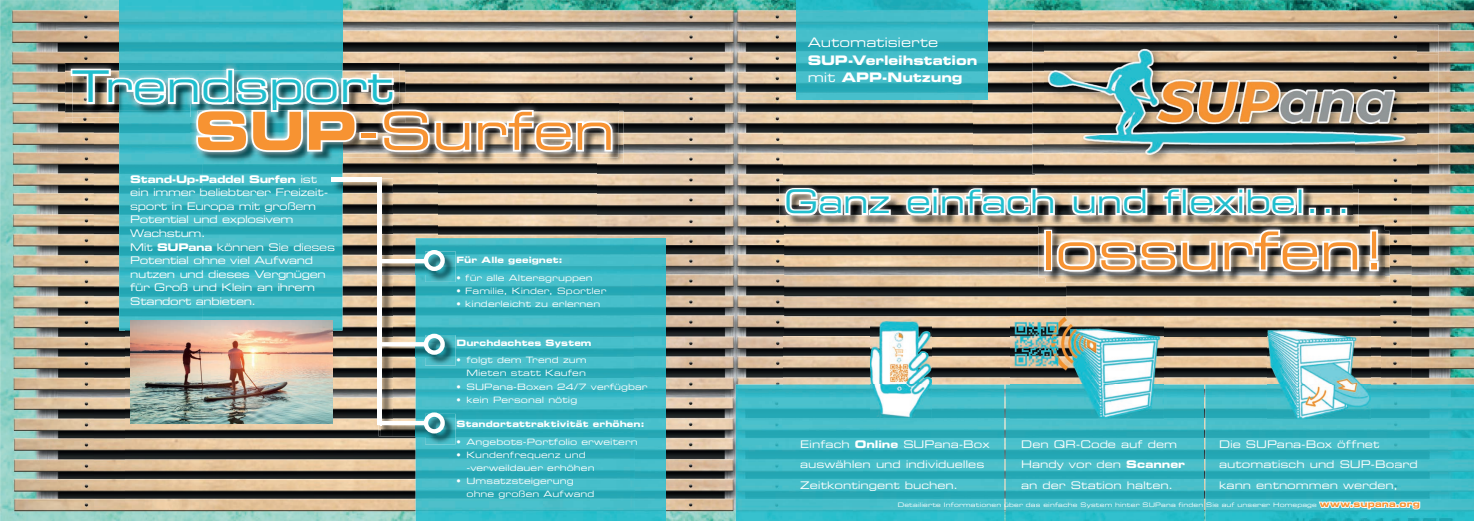
<style>
.page{position:relative;width:1474px;height:521px;background:#fff}
.page>*{position:absolute;margin:0;border:0;box-sizing:border-box;transform-origin:0 0}
.t1{font:52.5px "Eurostile LT Std Ex 2";color:#f79332}
.t2{font:43.75px "Eurostile LT Std Ex 2";color:#21bece}
.t3{font:32.38px "Eurostile LT Std Ex 2";color:#21bece}
.t4{font:13.12px/17.5px "Eurostile LT Std Bold Ex 2";letter-spacing:-.005em;color:#fff}
.t5{font:13.12px "Eurostile LT Std Ex 2";letter-spacing:-.005em;color:#fff}
.t6{font:10.5px/13.6px "Eurostile LT Std Ex 2";letter-spacing:-.03em;color:#fff}
.t7{font:10.5px/20.1px "Eurostile LT Std Ex 2";letter-spacing:-.01em;color:#fff}
.t8{font:10.5px "Eurostile LT Std Bold Ex 2";letter-spacing:-.03em;color:#fff}
.t9{font:8.75px/13.1px "Eurostile LT Std Ex 2";letter-spacing:.01em;color:#fff}
.t10{font:8.75px "Eurostile LT Std Bold Ex 2";letter-spacing:.015em;color:#fff}
.t11{font:6.12px "Eurostile LT Std Ex 2";letter-spacing:.025em;color:#fff}
.s1{font-family:"Eurostile LT Std Bold Ex 2"}
.s2{font-family:"Eurostile LT Std Ex 2"}
.s3{font-family:"Eurostile LT Std Bold Ex 2";font-size:8.75px;color:#f79332}
</style>
<div class="page">
<img style="left:0;top:0;width:119px;height:92px">
<img style="left:342px;top:0;width:454px;height:92px">
<img style="left:972px;top:0;width:62px;height:182px">
<img style="left:1034px;top:0;width:439px;height:30px">
<img style="left:1411px;top:30px;width:62px;height:354px">
<img style="left:0;top:92px;width:94px;height:429px">
<img style="left:614px;top:92px;width:358px;height:30px">
<img style="left:94px;top:154px;width:31px;height:367px">
<img style="left:596px;top:122px;width:187px;height:123px">
<img style="left:783px;top:122px;width:189px;height:60px">
<img style="left:314px;top:163px;width:125px;height:358px">
<img style="left:439px;top:163px;width:157px;height:75px">
<img style="left:1034px;top:174px;width:377px;height:10px">
<img style="left:1352px;top:184px;width:59px;height:61px">
<img style="left:783px;top:221px;width:283px;height:116px">
<img style="left:665px;top:245px;width:119px;height:153px">
<img style="left:1380px;top:245px;width:31px;height:139px">
<img style="left:1066px;top:283px;width:314px;height:54px">
<img style="left:125px;top:331px;width:189px;height:190px">
<img style="left:783px;top:337px;width:87px;height:47px">
<img style="left:931px;top:337px;width:79px;height:47px">
<img style="left:1163px;top:337px;width:104px;height:47px">
<img style="left:1370px;top:337px;width:10px;height:47px">
<img style="left:665px;top:398px;width:70px;height:123px">
<img style="left:735px;top:384px;width:738px;height:137px">
<img style="left:1267px;top:330px;width:103px;height:89px">
<img style="left:1010px;top:317px;width:153px;height:102px">
<img style="left:415px;top:238px;width:250px;height:283px">
<img style="left:119px;top:0;width:223px;height:63px">
<img style="left:119px;top:154px;width:83px;height:177px">
<img style="left:202px;top:163px;width:140px;height:168px">
<img style="left:870px;top:322px;width:61px;height:95px">
<svg style="left:1317px;top:494px;width:103px;height:23px"></svg>
<img style="left:786px;top:189px;width:572px;height:37px">
<img style="left:779px;top:182px;width:573px;height:39px">
<img style="left:786px;top:189px;width:566px;height:32px">
<svg style="left:783px;top:186px;width:109px;height:31px"></svg>
<svg style="left:904px;top:186px;width:152px;height:31px"></svg>
<svg style="left:1070px;top:186px;width:79px;height:31px"></svg>
<div style="left:1308px;top:208px;width:7px;height:7px;border:4px solid #fff"></div>
<div style="left:1324px;top:208px;width:7px;height:7px;border:4px solid #fff"></div>
<div style="left:1339px;top:208px;width:8px;height:7px;border:4px solid #fff"></div>
<img style="left:65px;top:63px;width:335px;height:54px">
<img style="left:1045px;top:231px;width:344px;height:52px">
<img style="left:1038px;top:224px;width:346px;height:53px">
<img style="left:1038px;top:224px;width:320px;height:2px">
<img style="left:1045px;top:231px;width:339px;height:46px">
<div style="left:1044px;top:230px;width:8px;height:41px;border:4px solid #fff"></div>
<svg style="left:1055px;top:228px;width:305px;height:45px"></svg>
<svg style="left:1367px;top:228px;width:13px;height:45px"></svg>
<img style="left:342px;top:111px;width:281px;height:52px">
<img style="left:197px;top:157px;width:145px;height:6px">
<img style="left:614px;top:104px;width:4px;height:7px">
<img style="left:191px;top:154px;width:151px;height:3px">
<img style="left:342px;top:111px;width:276px;height:46px">
<img style="left:71px;top:69px;width:543px;height:85px">
<img style="left:796px;top:0;width:191px;height:99px">
<img style="left:130px;top:320px;width:202px;height:103px">
<img style="left:1032px;top:25px;width:406px;height:29px">
<img style="left:1032px;top:54px;width:31px;height:120px">
<img style="left:1407px;top:54px;width:31px;height:120px">
<img style="left:1063px;top:166px;width:344px;height:8px">
<img style="left:1044px;top:45px;width:372px;height:121px">
<img style="left:342px;top:182px;width:35px;height:11px">
<svg style="left:332px;top:182px;width:10px;height:11px"></svg>
<div style="left:331px;top:177px;width:51px;height:5px;background:#fff"></div>
<img style="left:379px;top:193px;width:14px;height:243px">
<img style="left:382px;top:179px;width:11px;height:14px">
<div style="left:377px;top:177px;width:5px;height:248px;background:#fff"></div>
<img style="left:382px;top:263px;width:43px;height:11px">
<hr style="left:379px;top:259px;width:45px;height:4px;background:#fff">
<img style="left:382px;top:346px;width:43px;height:12px">
<hr style="left:379px;top:342px;width:45px;height:4px;background:#fff">
<img style="left:393px;top:425px;width:32px;height:11px">
<img style="left:381px;top:425px;width:12px;height:11px">
<hr style="left:379px;top:421px;width:45px;height:4px;background:#fff">
<img style="left:425px;top:251px;width:30px;height:31px">
<div style="left:424px;top:250px;width:21px;height:21px;border:4px solid #fff;border-radius:50%"></div>
<img style="left:425px;top:335px;width:30px;height:31px">
<div style="left:424px;top:334px;width:21px;height:21px;border:4px solid #fff;border-radius:50%"></div>
<img style="left:425px;top:414px;width:30px;height:30px">
<div style="left:424px;top:412px;width:21px;height:21px;border:4px solid #fff;border-radius:50%"></div>
<svg style="left:1178px;top:502px;width:4px;height:5px"></svg>
<svg style="left:1161px;top:186px;width:136px;height:32px"></svg>
<h2 class="t2" style="left:72px;top:57px;width:323px">Trendsport</h2>
<h1 class="t1" style="left:195px;top:95px;width:421px"><span class="s1">SUP</span>-Surfen</h1>
<p class="t8" style="left:130px;top:172px;width:188px">Stand-Up-Paddel Surfen <span class="s2">ist</span></p>
<p class="t6" style="left:130px;top:186px;width:206px">ein immer beliebterer Freizeit&shy;sport in Europa mit großem<br>Potential und explosivem<br>Wachstum.<br>Mit <span class="s1">SUPana</span> können Sie dieses<br>Potential ohne viel Aufwand nutzen und dieses Vergnügen für Groß und Klein an ihrem<br>Standort anbieten.</p>
<p class="t10" style="left:456px;top:254px;width:108px">Für Alle geeignet:</p>
<p class="t9" style="left:456px;top:271px;width:138px">• für alle Altersgruppen</p>
<p class="t9" style="left:456px;top:284px;width:151px">• Familie, Kinder, Sportler</p>
<p class="t9" style="left:456px;top:297px;width:145px">• kinderleicht zu erlernen</p>
<p class="t10" style="left:456px;top:336px;width:136px">Durchdachtes System</p>
<p class="t9" style="left:456px;top:353px;width:132px;text-align:right">• folgt dem Trend zum<br>Mieten statt Kaufen</p>
<p class="t9" style="left:456px;top:380px;width:192px">• SUPana-Boxen 24/7 verfügbar</p>
<p class="t9" style="left:456px;top:393px;width:122px">• kein Personal nötig</p>
<p class="t10" style="left:456px;top:418px;width:190px">Standortattraktivität erhöhen:</p>
<p class="t9" style="left:456px;top:435px;width:183px">• Angebots-Portfolio erweitern</p>
<p class="t9" style="left:466px;top:448px;width:130px;text-indent:-10px">• Kundenfrequenz und -verweildauer erhöhen</p>
<p class="t9" style="left:466px;top:474px;width:129px;text-indent:-10px">• Umsatzsteigerung ohne großen Aufwand</p>
<h3 class="t5" style="left:807px;top:33px;width:132px">Automatisierte</h3>
<h3 class="t4" style="left:807px;top:51px;width:171px">SUP-Verleihstation <span class="s2">mit</span> APP-Nutzung</h3>
<h3 class="t3" style="left:784px;top:180px;width:365px">Ganz einfach und</h3>
<h3 class="t3" style="left:1189px;top:180px;width:163px">exibel...</h3>
<h1 class="t1" style="left:1040px;top:215px;width:347px">lossurfen!</h1>
<p class="t7" style="left:1021px;top:434px;width:166px">Den QR-Code auf dem<br>Handy vor den <span class="s1">Scanner </span>an der Station halten.</p>
<p class="t7" style="left:1218px;top:434px;width:200px">Die SUPana-Box öffnet automatisch und SUP-Board kann entnommen werden,</p>
<p class="t7" style="left:800px;top:434px;width:191px">Einfach <span class="s1">Online</span> SUPana-Box auswählen und individuelles<br>Zeitkontingent buchen.</p>
<p class="t11" style="left:897px;top:500px;width:279px">Detailierte Informationen über das einfache System hinter SUPana</p>
<p class="t11" style="left:1183px;top:500px;width:238px">nden Sie auf unserer Homepage <span class="s3">www.supana.org</span></p>
</div>
